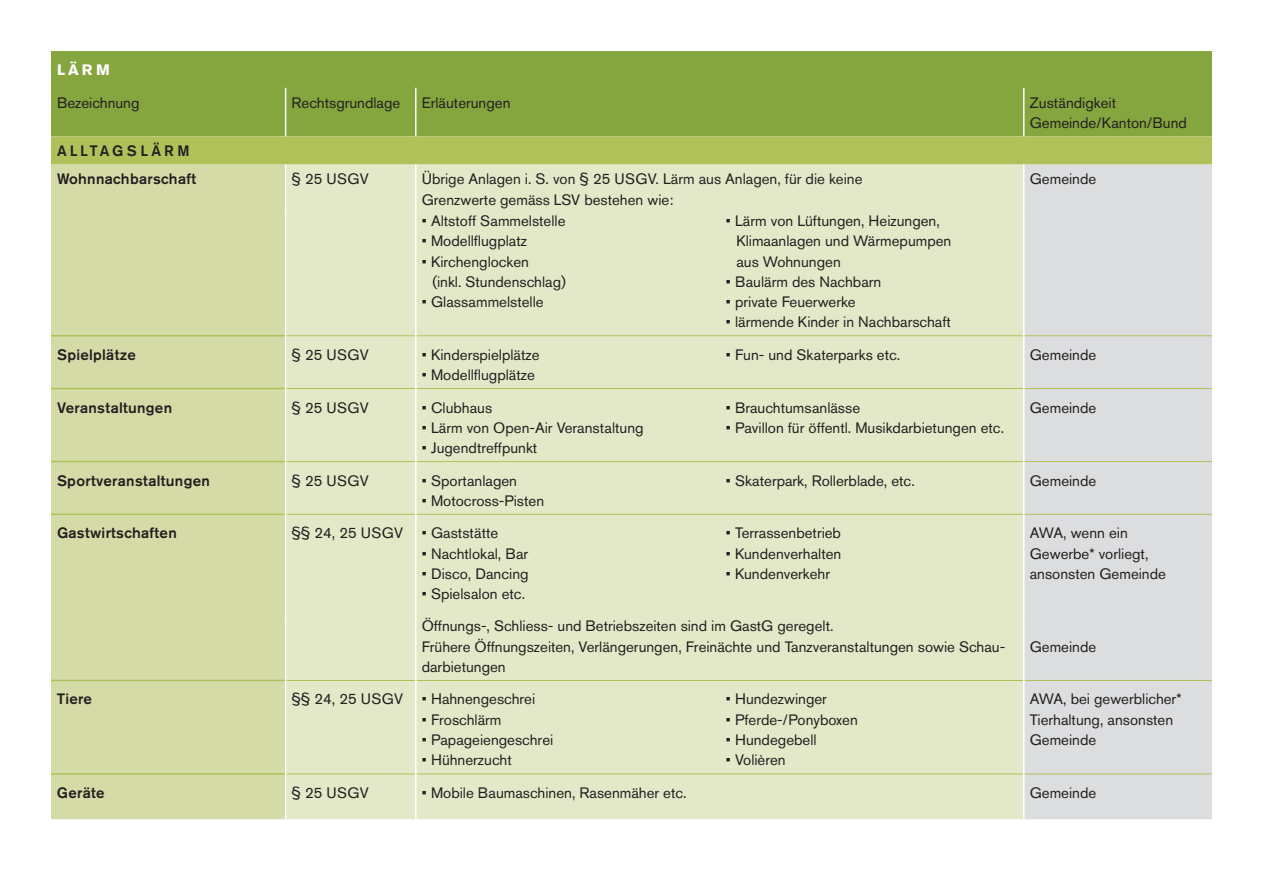
<style>
.page{position:relative;width:1263px;height:893px;background:#fff}
.page>*{position:absolute;margin:0;border:0;box-sizing:border-box;transform-origin:0 0}
.t1{font:15px/20.2px "Akzidenz Grotesk BQ";color:#231f20}
.t2{font:500 15px/28.2px "Akzidenz Grotesk BQ";letter-spacing:.02em;color:#231f20}
.t3{font:700 15px "Akzidenz Grotesk BQ";color:#fff}
</style>
<div class="page">
<div style="left:51px;top:51px;width:1161px;height:85px;background:#85a63f"></div>
<div style="left:51px;top:136px;width:1161px;height:29px;background:#b0c159"></div>
<div style="left:51px;top:165px;width:234px;height:654px;background:#d4dba6"></div>
<div style="left:286px;top:165px;width:737px;height:654px;background:#e3e9c8"></div>
<div style="left:1024px;top:165px;width:188px;height:654px;background:#dcdddf"></div>
<hr style="left:286px;top:619px;width:129px;height:1px;background:#e3e9c8">
<hr style="left:416px;top:619px;width:304px;height:1px;background:#e3e9c8">
<hr style="left:720px;top:619px;width:303px;height:1px;background:#e3e9c8">
<hr style="left:51px;top:619px;width:234px;height:1px;background:#d4dba6">
<hr style="left:285px;top:88px;width:1px;height:48px;background:#fff">
<hr style="left:415px;top:88px;width:1px;height:48px;background:#fff">
<hr style="left:1023px;top:88px;width:1px;height:48px;background:#fff">
<hr style="left:286px;top:335px;width:129px;height:1px;background:#b0c159">
<hr style="left:416px;top:335px;width:304px;height:1px;background:#b0c159">
<hr style="left:720px;top:335px;width:303px;height:1px;background:#b0c159">
<hr style="left:1024px;top:335px;width:188px;height:1px;background:#b0c159">
<hr style="left:286px;top:388px;width:129px;height:1px;background:#b0c159">
<hr style="left:416px;top:388px;width:304px;height:1px;background:#b0c159">
<hr style="left:720px;top:388px;width:303px;height:1px;background:#b0c159">
<hr style="left:1024px;top:388px;width:188px;height:1px;background:#b0c159">
<hr style="left:286px;top:461px;width:129px;height:1px;background:#b0c159">
<hr style="left:416px;top:461px;width:304px;height:1px;background:#b0c159">
<hr style="left:720px;top:461px;width:303px;height:1px;background:#b0c159">
<hr style="left:1024px;top:461px;width:188px;height:1px;background:#b0c159">
<hr style="left:286px;top:514px;width:129px;height:1px;background:#b0c159">
<hr style="left:416px;top:514px;width:304px;height:1px;background:#b0c159">
<hr style="left:720px;top:514px;width:303px;height:1px;background:#b0c159">
<hr style="left:1024px;top:514px;width:188px;height:1px;background:#b0c159">
<hr style="left:286px;top:680px;width:129px;height:1px;background:#b0c159">
<hr style="left:416px;top:680px;width:304px;height:1px;background:#b0c159">
<hr style="left:720px;top:680px;width:303px;height:1px;background:#b0c159">
<hr style="left:1024px;top:680px;width:188px;height:1px;background:#b0c159">
<hr style="left:286px;top:773px;width:129px;height:1px;background:#b0c159">
<hr style="left:416px;top:773px;width:304px;height:1px;background:#b0c159">
<hr style="left:720px;top:773px;width:303px;height:1px;background:#b0c159">
<hr style="left:1024px;top:773px;width:188px;height:1px;background:#b0c159">
<hr style="left:415px;top:165px;width:1px;height:50px;background:#fff">
<hr style="left:415px;top:215px;width:1px;height:121px;background:#fff">
<hr style="left:415px;top:336px;width:1px;height:52px;background:#fff">
<hr style="left:415px;top:388px;width:1px;height:73px;background:#fff">
<hr style="left:415px;top:461px;width:1px;height:53px;background:#fff">
<hr style="left:415px;top:514px;width:1px;height:106px;background:#fff">
<hr style="left:415px;top:620px;width:1px;height:60px;background:#fff">
<hr style="left:415px;top:680px;width:1px;height:94px;background:#fff">
<hr style="left:415px;top:774px;width:1px;height:45px;background:#fff">
<hr style="left:51px;top:335px;width:234px;height:1px;background:#b0c159">
<hr style="left:51px;top:388px;width:234px;height:1px;background:#b0c159">
<hr style="left:51px;top:461px;width:234px;height:1px;background:#b0c159">
<hr style="left:51px;top:514px;width:234px;height:1px;background:#b0c159">
<hr style="left:51px;top:680px;width:234px;height:1px;background:#b0c159">
<hr style="left:51px;top:773px;width:234px;height:2px;background:#b0c159">
<p class="t3" style="left:57px;top:61px;width:54px">LÄRM</p>
<p class="t1" style="left:57px;top:92px;width:84px">Bezeichnung</p>
<p class="t1" style="left:292px;top:92px;width:110px">Rechtsgrundlage</p>
<p class="t1" style="left:422px;top:92px;width:90px">Erläuterungen</p>
<p class="t1" style="left:1030px;top:92px;width:159px">Zuständigkeit<br>Gemeinde/Kanton/Bund</p>
<p class="t2" style="left:57px;top:136px;width:141px">ALLTAGSLÄRM<br>Wohnnachbarschaft</p>
<p class="t1" style="left:292px;top:169px;width:79px">§ 25 USGV</p>
<p class="t1" style="left:422px;top:169px;width:442px">Übrige Anlagen i. S. von § 25 USGV. Lärm aus Anlagen, für die keine<br>Grenzwerte gemäss LSV bestehen wie:</p>
<p class="t1" style="left:1030px;top:169px;width:68px">Gemeinde</p>
<p class="t1" style="left:422px;top:211px;width:145px">• Altstoff Sammelstelle</p>
<p class="t1" style="left:422px;top:231px;width:107px">• Modellflugplatz</p>
<p class="t1" style="left:432px;top:251px;width:135px;text-indent:-11px">• Kirchenglocken<br>(inkl. Stundenschlag)</p>
<p class="t1" style="left:422px;top:292px;width:123px">• Glassammelstelle</p>
<p class="t1" style="left:736px;top:211px;width:217px;text-indent:-11px">• Lärm von Lüftungen, Heizungen,<br>Klimaanlagen und Wärmepumpen aus Wohnungen</p>
<p class="t1" style="left:726px;top:271px;width:157px">• Baulärm des Nachbarn</p>
<p class="t1" style="left:726px;top:292px;width:132px">• private Feuerwerke</p>
<p class="t1" style="left:726px;top:312px;width:227px">• lärmende Kinder in Nachbarschaft</p>
<p class="t2" style="left:57px;top:340px;width:80px">Spielplätze</p>
<p class="t1" style="left:292px;top:344px;width:79px">§ 25 USGV</p>
<p class="t1" style="left:422px;top:344px;width:119px">• Kinderspielplätze</p>
<p class="t1" style="left:422px;top:365px;width:115px">• Modellflugplätze</p>
<p class="t2" style="left:57px;top:393px;width:117px">Veranstaltungen</p>
<p class="t1" style="left:292px;top:397px;width:79px">§ 25 USGV</p>
<p class="t1" style="left:422px;top:397px;width:72px">• Clubhaus</p>
<p class="t1" style="left:422px;top:417px;width:223px">• Lärm von Open-Air Veranstaltung</p>
<p class="t1" style="left:422px;top:438px;width:117px">• Jugendtreffpunkt</p>
<p class="t2" style="left:57px;top:466px;width:154px">Sportveranstaltungen</p>
<p class="t1" style="left:292px;top:470px;width:79px">§ 25 USGV</p>
<p class="t1" style="left:422px;top:470px;width:97px">• Sportanlagen</p>
<p class="t1" style="left:422px;top:490px;width:124px">• Motocross-Pisten</p>
<p class="t2" style="left:57px;top:519px;width:121px">Gastwirtschaften</p>
<p class="t1" style="left:292px;top:523px;width:208px">§§ 24, 25 USGV • Gaststätte</p>
<p class="t1" style="left:422px;top:543px;width:108px">• Nachtlokal, Bar</p>
<p class="t1" style="left:422px;top:563px;width:108px">• Disco, Dancing</p>
<p class="t1" style="left:422px;top:584px;width:105px">• Spielsalon etc.</p>
<p class="t1" style="left:726px;top:344px;width:176px">• Fun- und Skaterparks etc.</p>
<p class="t1" style="left:1030px;top:344px;width:68px">Gemeinde</p>
<p class="t1" style="left:726px;top:397px;width:136px">• Brauchtumsanlässe</p>
<p class="t1" style="left:726px;top:417px;width:280px">• Pavillon für öffentl. Musikdarbietungen etc.</p>
<p class="t1" style="left:1030px;top:397px;width:68px">Gemeinde</p>
<p class="t1" style="left:726px;top:470px;width:191px">• Skaterpark, Rollerblade, etc.</p>
<p class="t1" style="left:1030px;top:470px;width:68px">Gemeinde</p>
<p class="t1" style="left:726px;top:523px;width:117px">• Terrassenbetrieb</p>
<p class="t1" style="left:726px;top:543px;width:117px">• Kundenverhalten</p>
<p class="t1" style="left:726px;top:563px;width:106px">• Kundenverkehr</p>
<p class="t1" style="left:1030px;top:523px;width:138px">AWA, wenn ein<br>Gewerbe* vorliegt, ansonsten Gemeinde</p>
<p class="t1" style="left:422px;top:616px;width:585px">Öffnungs-, Schliess- und Betriebszeiten sind im GastG geregelt.<br>Frühere Öffnungszeiten, Verlängerungen, Freinächte und Tanzveranstaltungen sowie Schau&shy;darbietungen</p>
<p class="t2" style="left:57px;top:685px;width:36px">Tiere</p>
<p class="t1" style="left:292px;top:689px;width:245px">§§ 24, 25 USGV • Hahnengeschrei</p>
<p class="t1" style="left:422px;top:709px;width:81px">• Froschlärm</p>
<p class="t1" style="left:422px;top:729px;width:133px">• Papageiengeschrei</p>
<p class="t1" style="left:422px;top:750px;width:92px">• Hühnerzucht</p>
<p class="t1" style="left:726px;top:689px;width:103px">• Hundezwinger</p>
<p class="t1" style="left:726px;top:709px;width:134px">• Pferde-/Ponyboxen</p>
<p class="t1" style="left:726px;top:729px;width:92px">• Hundegebell</p>
<p class="t1" style="left:726px;top:750px;width:61px">• Volièren</p>
<p class="t1" style="left:1030px;top:637px;width:68px">Gemeinde</p>
<p class="t1" style="left:1030px;top:689px;width:153px">AWA, bei gewerblicher*<br>Tierhaltung, ansonsten<br>Gemeinde</p>
<p class="t2" style="left:57px;top:778px;width:49px">Geräte</p>
<p class="t1" style="left:292px;top:782px;width:79px">§ 25 USGV</p>
<p class="t1" style="left:422px;top:782px;width:267px">• Mobile Baumaschinen, Rasenmäher etc.</p>
<p class="t1" style="left:1030px;top:782px;width:68px">Gemeinde</p>
</div>
